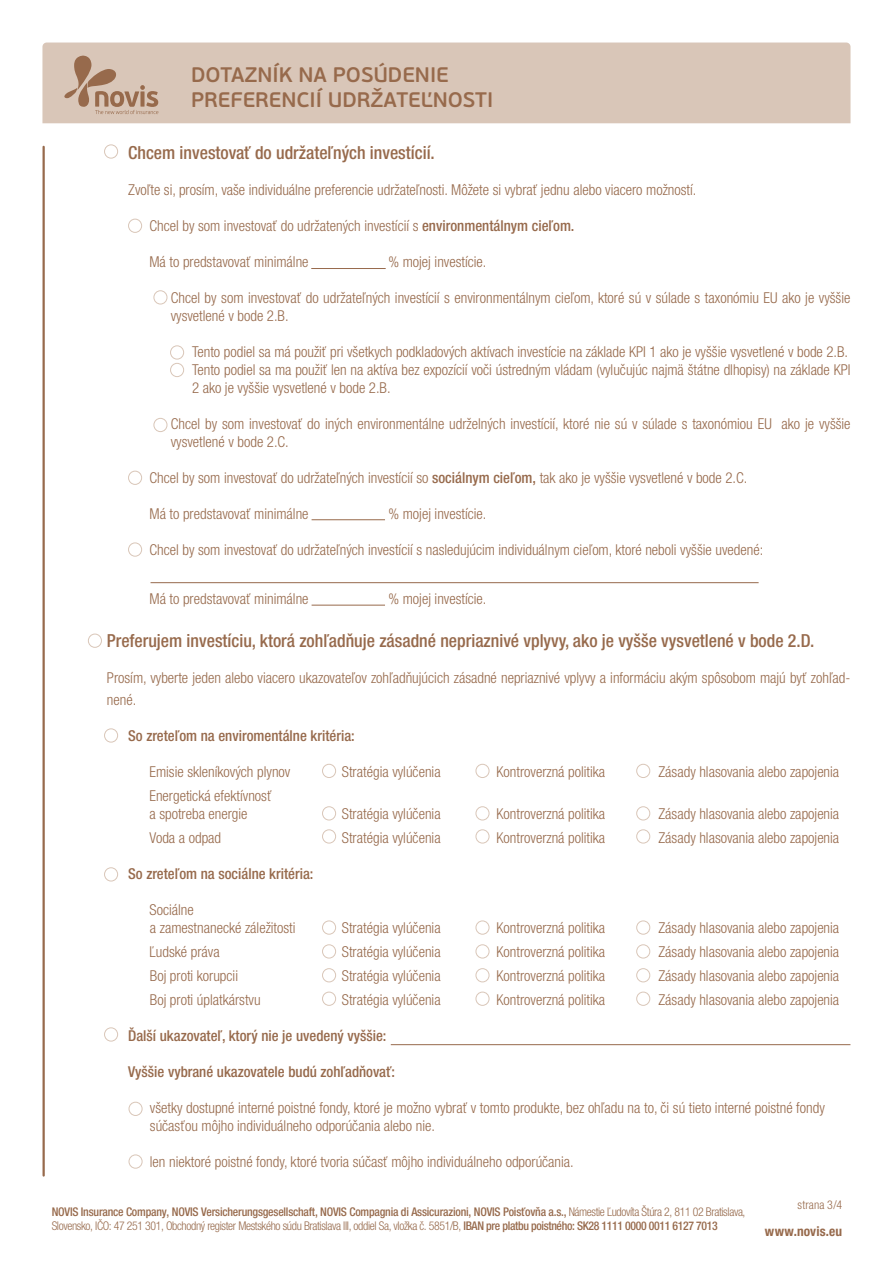
<style>
.page{position:relative;width:893px;height:1263px;background:#fff}
.page>*{position:absolute;margin:0;border:0;box-sizing:border-box;transform-origin:0 0}
.t1{font:600 21px/25.2px "PF Beau Sans Pro";color:#976a4c}
.t2{font:500 condensed 18px "Helvetica Neue LT Pro";color:#976a4c}
.t3{font:300 condensed 15px/18px "Helvetica Neue LT Pro";color:#976a4c}
.t4{font:500 condensed 15px "Helvetica Neue LT Pro";color:#976a4c}
.t5{font:700 condensed 13.5px "Helvetica Neue LT Pro";letter-spacing:.01em;color:#976a4c}
.t6{font:500 condensed 12px/13.5px "Helvetica Neue LT Pro";letter-spacing:-.02em;color:#976a4c}
.t7{font:300 condensed 12px "Helvetica Neue LT Pro";letter-spacing:.01em;color:#976a4c}
.s1{font-weight:500}
.s2{font-weight:300}
.s3{font-family:"Helvetica Neue LT Com";font-weight:300}
</style>
<div class="page">
<div style="left:42px;top:43px;width:808px;height:80px;background:#d9c6b8"></div>
<svg style="left:64px;top:56px;width:94px;height:58px;background:#c6ab99"></svg>
<hr style="left:43px;top:147px;width:2px;height:1028px;background:#976a4c">
<div style="left:104px;top:728px;width:14px;height:14px;border:1px solid #d9c6b8;border-radius:50%"></div>
<div style="left:104px;top:867px;width:14px;height:14px;border:1px solid #d9c6b8;border-radius:50%"></div>
<div style="left:104px;top:1027px;width:14px;height:14px;border:1px solid #d9c6b8;border-radius:50%"></div>
<div style="left:129px;top:1102px;width:13px;height:14px;border:1px solid #d9c6b8;border-radius:50%"></div>
<div style="left:129px;top:1154px;width:13px;height:14px;border:1px solid #d9c6b8;border-radius:50%"></div>
<div style="left:88px;top:634px;width:14px;height:14px;border:1px solid #d9c6b8;border-radius:50%"></div>
<div style="left:322px;top:764px;width:14px;height:14px;border:1px solid #d9c6b8;border-radius:50%"></div>
<div style="left:322px;top:806px;width:14px;height:14px;border:1px solid #d9c6b8;border-radius:50%"></div>
<div style="left:322px;top:829px;width:14px;height:14px;border:1px solid #d9c6b8;border-radius:50%"></div>
<div style="left:322px;top:920px;width:14px;height:14px;border:1px solid #d9c6b8;border-radius:50%"></div>
<div style="left:322px;top:944px;width:14px;height:14px;border:1px solid #d9c6b8;border-radius:50%"></div>
<div style="left:322px;top:992px;width:14px;height:14px;border:1px solid #d9c6b8;border-radius:50%"></div>
<div style="left:322px;top:968px;width:14px;height:14px;border:1px solid #d9c6b8;border-radius:50%"></div>
<div style="left:476px;top:764px;width:13px;height:14px;border:1px solid #d9c6b8;border-radius:50%"></div>
<div style="left:476px;top:806px;width:13px;height:14px;border:1px solid #d9c6b8;border-radius:50%"></div>
<div style="left:476px;top:829px;width:13px;height:14px;border:1px solid #d9c6b8;border-radius:50%"></div>
<div style="left:476px;top:920px;width:13px;height:14px;border:1px solid #d9c6b8;border-radius:50%"></div>
<div style="left:476px;top:944px;width:13px;height:14px;border:1px solid #d9c6b8;border-radius:50%"></div>
<div style="left:476px;top:992px;width:13px;height:14px;border:1px solid #d9c6b8;border-radius:50%"></div>
<div style="left:476px;top:968px;width:13px;height:14px;border:1px solid #d9c6b8;border-radius:50%"></div>
<div style="left:636px;top:764px;width:14px;height:14px;border:1px solid #d9c6b8;border-radius:50%"></div>
<div style="left:636px;top:806px;width:14px;height:14px;border:1px solid #d9c6b8;border-radius:50%"></div>
<div style="left:636px;top:829px;width:14px;height:14px;border:1px solid #d9c6b8;border-radius:50%"></div>
<div style="left:636px;top:920px;width:14px;height:14px;border:1px solid #d9c6b8;border-radius:50%"></div>
<div style="left:636px;top:944px;width:14px;height:14px;border:1px solid #d9c6b8;border-radius:50%"></div>
<div style="left:636px;top:992px;width:14px;height:14px;border:1px solid #d9c6b8;border-radius:50%"></div>
<div style="left:636px;top:968px;width:14px;height:14px;border:1px solid #d9c6b8;border-radius:50%"></div>
<hr style="left:312px;top:605px;width:73px;height:1px;background:#976a4c">
<hr style="left:151px;top:582px;width:608px;height:1px;background:#976a4c">
<hr style="left:312px;top:519px;width:73px;height:1px;background:#976a4c">
<hr style="left:391px;top:1044px;width:459px;height:1px;background:#976a4c">
<div style="left:128px;top:542px;width:14px;height:14px;border:1px solid #d9c6b8;border-radius:50%"></div>
<div style="left:104px;top:144px;width:14px;height:14px;border:1px solid #d9c6b8;border-radius:50%"></div>
<div style="left:128px;top:219px;width:14px;height:14px;border:1px solid #d9c6b8;border-radius:50%"></div>
<hr style="left:311px;top:268px;width:75px;height:1px;background:#976a4c">
<div style="left:128px;top:471px;width:14px;height:14px;border:1px solid #d9c6b8;border-radius:50%"></div>
<div style="left:154px;top:418px;width:13px;height:14px;border:1px solid #d9c6b8;border-radius:50%"></div>
<div style="left:170px;top:363px;width:14px;height:14px;border:1px solid #d9c6b8;border-radius:50%"></div>
<div style="left:170px;top:345px;width:14px;height:14px;border:1px solid #d9c6b8;border-radius:50%"></div>
<div style="left:154px;top:290px;width:13px;height:14px;border:1px solid #d9c6b8;border-radius:50%"></div>
<h1 class="t1" style="left:191px;top:62px;width:304px">DOTAZNÍK NA POSÚDENIE<br>PREFERENCIÍ UDRŽATEĽNOSTI</h1>
<p class="t2" style="left:128px;top:141px;width:308px">Chcem investovať do udržateľných investícií.</p>
<p class="t3" style="left:128px;top:180px;width:570px">Zvoľte si, prosím, vaše individuálne preferencie udržateľnosti. Môžete si vybrať jednu alebo viacero možností.</p>
<p class="t3" style="left:149px;top:216px;width:427px">Chcel by som investovať do udržatených investícií s <span class="s1">environmentálnym cieľom.</span></p>
<p class="t3" style="left:149px;top:252px;width:161px">Má to predstavovať minimálne</p>
<p class="t3" style="left:388px;top:252px;width:100px">% mojej investície.</p>
<p class="t3" style="left:171px;top:288px;width:681px">Chcel by som investovať do udržateľných investícií s environmentálnym cieľom, ktoré sú v súlade s taxonómiu EU ako je vyššie vysvetlené v bode 2.B.</p>
<p class="t3" style="left:192px;top:342px;width:660px">Tento podiel sa má použiť pri všetkych podkladových aktívach investície na základe KPI 1 ako je vyššie vysvetlené v bode 2.B.<br>Tento podiel sa ma použiť len na aktíva bez expozícií voči ústredným vládam (vylučujúc najmä štátne dlhopisy) na základe KPI<br>2 ako je vyššie vysvetlené v bode 2.B.</p>
<p class="t3" style="left:171px;top:414px;width:681px">Chcel by som investovať do iných environmentálne udrželných investícií, ktoré nie sú v súlade s taxonómiou EU ako je vyššie vysvetlené v bode 2.C.</p>
<p class="t3" style="left:149px;top:468px;width:599px">Chcel by som investovať do udržateľných investícií so <span class="s1">sociálnym cieľom,</span> tak ako je vyššie vysvetlené v bode 2.C.</p>
<p class="t3" style="left:149px;top:504px;width:161px">Má to predstavovať minimálne</p>
<p class="t3" style="left:388px;top:504px;width:100px">% mojej investície.</p>
<p class="t3" style="left:149px;top:540px;width:615px">Chcel by som investovať do udržateľných investícií s nasledujúcim individuálnym cieľom, ktoré neboli vyššie uvedené:</p>
<p class="t3" style="left:149px;top:590px;width:161px">Má to predstavovať minimálne</p>
<p class="t3" style="left:388px;top:590px;width:100px">% mojej investície.</p>
<p class="t2" style="left:107px;top:630px;width:709px">Preferujem investíciu, ktorá zohľadňuje zásadné nepriaznivé vplyvy, ako je vyšše vysvetlené v bode 2.D.</p>
<p class="t3" style="left:107px;top:667px;width:745px;line-height:21.6px">Prosím, vyberte jeden alebo viacero ukazovateľov zohľadňujúcich zásadné nepriaznivé vplyvy a informáciu akým spôsobom majú byť zohľad&shy;nené.</p>
<p class="t4" style="left:128px;top:727px;width:228px">So zreteľom na enviromentálne kritéria:</p>
<p class="t3" style="left:149px;top:762px;width:142px">Emisie skleníkových plynov</p>
<p class="t3" style="left:342px;top:762px;width:100px">Stratégia vylúčenia</p>
<p class="t3" style="left:496px;top:762px;width:110px">Kontroverzná politika</p>
<p class="t3" style="left:658px;top:762px;width:182px">Zásady hlasovania alebo zapojenia</p>
<p class="t3" style="left:149px;top:786px;width:124px">Energetická efektívnosť a spotreba energie</p>
<p class="t3" style="left:342px;top:804px;width:100px">Stratégia vylúčenia</p>
<p class="t3" style="left:496px;top:804px;width:110px">Kontroverzná politika</p>
<p class="t3" style="left:658px;top:804px;width:182px">Zásady hlasovania alebo zapojenia</p>
<p class="t3" style="left:149px;top:828px;width:73px">Voda a odpad</p>
<p class="t3" style="left:342px;top:828px;width:100px">Stratégia vylúčenia</p>
<p class="t3" style="left:496px;top:828px;width:110px">Kontroverzná politika</p>
<p class="t3" style="left:658px;top:828px;width:182px">Zásady hlasovania alebo zapojenia</p>
<p class="t4" style="left:128px;top:865px;width:187px">So zreteľom na sociálne kritéria:</p>
<p class="t3" style="left:150px;top:900px;width:148px">Sociálne<br>a zamestnanecké záležitosti</p>
<p class="t3" style="left:342px;top:918px;width:100px">Stratégia vylúčenia</p>
<p class="t3" style="left:496px;top:918px;width:110px">Kontroverzná politika</p>
<p class="t3" style="left:658px;top:918px;width:182px">Zásady hlasovania alebo zapojenia</p>
<p class="t3" style="left:150px;top:942px;width:72px">Ľudské práva</p>
<p class="t3" style="left:342px;top:942px;width:100px">Stratégia vylúčenia</p>
<p class="t3" style="left:496px;top:942px;width:110px">Kontroverzná politika</p>
<p class="t3" style="left:658px;top:942px;width:182px">Zásady hlasovania alebo zapojenia</p>
<p class="t3" style="left:150px;top:966px;width:90px">Boj proti korupcii</p>
<p class="t3" style="left:342px;top:966px;width:100px">Stratégia vylúčenia</p>
<p class="t3" style="left:496px;top:966px;width:110px">Kontroverzná politika</p>
<p class="t3" style="left:658px;top:966px;width:182px">Zásady hlasovania alebo zapojenia</p>
<p class="t3" style="left:150px;top:990px;width:112px">Boj proti úplatkárstvu</p>
<p class="t3" style="left:342px;top:990px;width:100px">Stratégia vylúčenia</p>
<p class="t3" style="left:496px;top:990px;width:110px">Kontroverzná politika</p>
<p class="t3" style="left:658px;top:990px;width:182px">Zásady hlasovania alebo zapojenia</p>
<p class="t4" style="left:128px;top:1027px;width:260px">Ďalší ukazovateľ, ktorý nie je uvedený vyššie:</p>
<p class="t4" style="left:128px;top:1063px;width:268px">Vyššie vybrané ukazovatele budú zohľadňovať:</p>
<p class="t3" style="left:150px;top:1098px;width:676px">všetky dostupné interné poistné fondy, ktoré je možno vybrať v tomto produkte, bez ohľadu na to, či sú tieto interné poistné fondy súčasťou môjho individuálneho odporúčania alebo nie.</p>
<p class="t3" style="left:150px;top:1152px;width:425px">len niektoré poistné fondy, ktoré tvoria súčasť môjho individuálneho odporúčania.</p>
<p class="t6" style="left:52px;top:1205px;width:695px">NOVIS Insurance Company, NOVIS Versicherungsgesellschaft, NOVIS Compagnia di Assicurazioni, NOVIS Poisťovňa a.s., <span class="s2">Námestie Ľudovíta Štúra 2, 811 02 Bratislava,<br>Slovensko, IČO: 47 251 301, Obchodný register</span> <span class="s3">Mestského súdu Bratislava III,</span> <span class="s2">oddiel Sa, vložka č. 5851/B,</span> IBAN pre platbu poistného: SK28 1111 0000 0011 6127 7013</p>
<p class="t7" style="left:798px;top:1197px;width:46px">strana 3/4</p>
<p class="t5" style="left:765px;top:1222px;width:79px">www.novis.eu</p>
</div>
